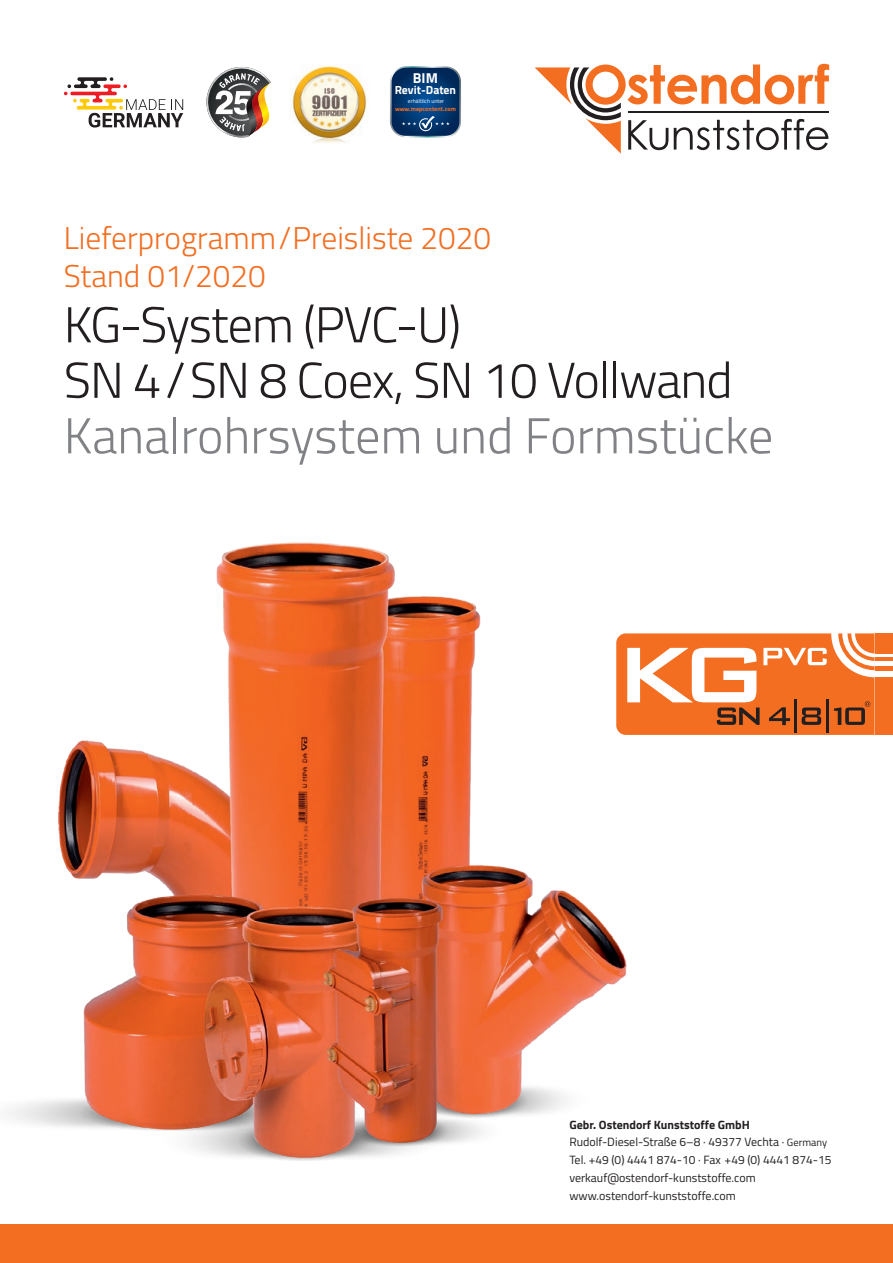
<style>
.page{position:relative;width:893px;height:1263px;background:#fff}
.page>*{position:absolute;margin:0;border:0;box-sizing:border-box;transform-origin:0 0}
.t1{font:300 50.4px/55.5px "Titillium";letter-spacing:-.02em;color:#231f20}
.t2{font:300 50.4px "Titillium";color:#808285}
.t3{font:300 31.5px/37.8px "Titillium";color:#f36e21}
.t4{font:700 14.25px "Titillium";color:#fff}
.t5{font:12px/17.7px "Titillium";color:#231f20}
.t6{font:700 11.7px "Titillium";color:#fff}
.t7{font:700 6.15px "Titillium";color:#f36e21}
.t8{font:5.7px "Titillium";color:#fff}
.s1{font-weight:700}
.s2{font-size:10.5px}
</style>
<div class="page">
<svg style="left:535px;top:64px;width:294px;height:90px"></svg>
<div style="left:0;top:1225px;width:893px;height:38px;background:#f36e21"></div>
<img style="left:8px;top:542px;width:619px;height:619px">
<div style="left:616px;top:633px;width:277px;height:106px;background:#fff"></div>
<svg style="left:616px;top:633px;width:259px;height:102px"></svg>
<div style="left:875px;top:633px;width:18px;height:20px;background:#f36e21"></div>
<hr style="left:875px;top:657px;width:18px;height:4px;background:#f36e21">
<hr style="left:875px;top:666px;width:18px;height:4px;background:#f36e21">
<div style="left:875px;top:677px;width:18px;height:58px;background:#f36e21"></div>
<svg style="left:206px;top:67px;width:65px;height:71px"></svg>
<svg style="left:64px;top:77px;width:119px;height:51px"></svg>
<img style="left:292px;top:64px;width:75px;height:79px">
<svg style="left:390px;top:66px;width:71px;height:71px;background:#1b4a7a"></svg>
<p class="t4" style="left:413px;top:68px;width:27px">BIM</p>
<p class="t6" style="left:395px;top:81px;width:63px">Revit-Daten</p>
<p class="t8" style="left:408px;top:96px;width:38px">erhältlich unter</p>
<p class="t7" style="left:395px;top:104px;width:62px">www.mepcontent.com</p>
<h2 class="t3" style="left:64px;top:218px;width:429px">Lieferprogramm/Preisliste 2020<br>Stand 01/2020</h2>
<h1 class="t1" style="left:64px;top:294px;width:670px">KG-System (PVC-U)<br>SN 4/SN 8 Coex, SN 10 Vollwand</h1>
<h1 class="t2" style="left:64px;top:399px;width:711px">Kanalrohrsystem und Formstücke</h1>
<p class="t5" style="left:569px;top:1115px;width:264px"><span class="s1">Gebr. Ostendorf Kunststoffe GmbH </span>Rudolf-Diesel-Straße 6–8 · 49377 Vechta · <span class="s2">Germany </span>Tel. +49 (0) 4441 874-10 · Fax +49 (0) 4441 874-15 verkauf@ostendorf-kunststoffe.com www.ostendorf-kunststoffe.com</p>
</div>
